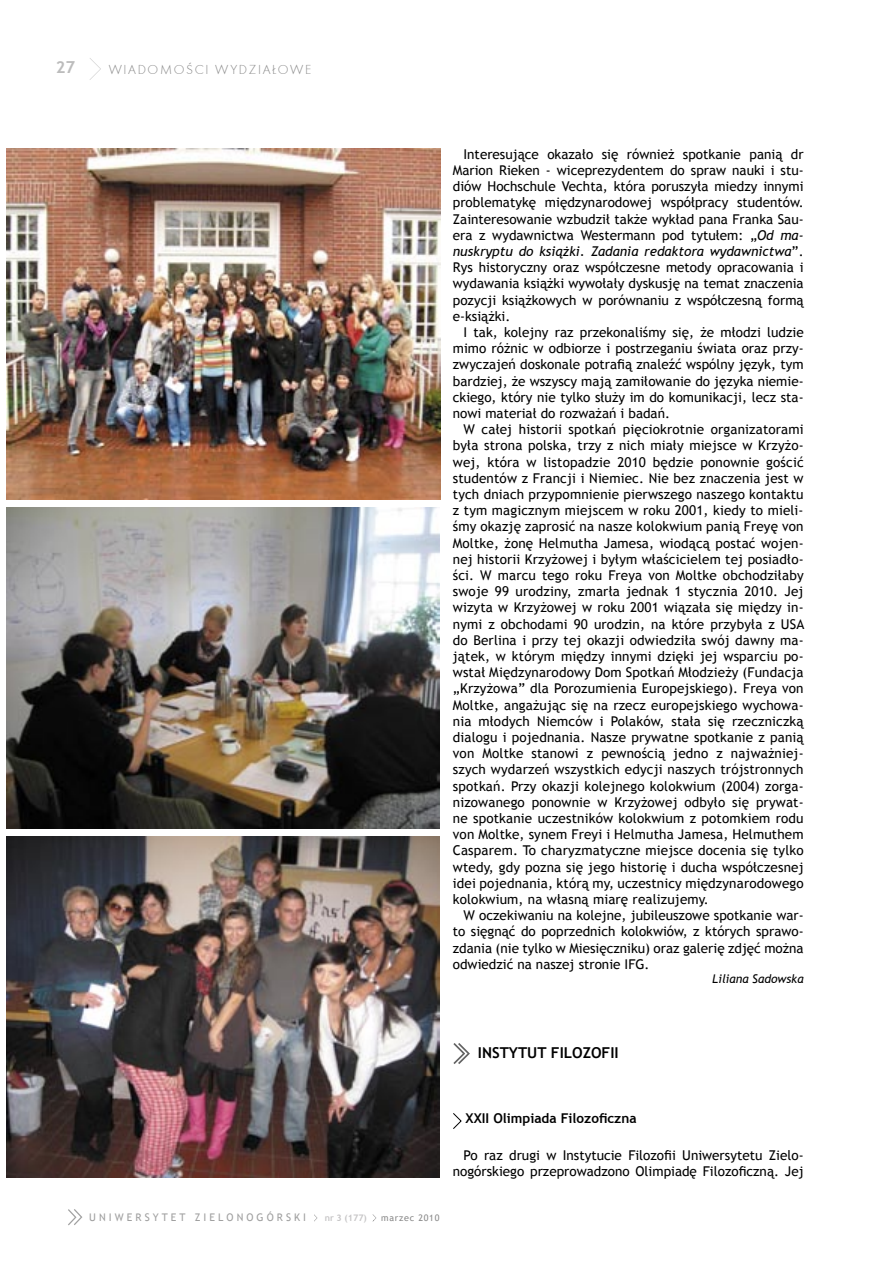
<style>
.page{position:relative;width:893px;height:1263px;background:#fff}
.page>*{position:absolute;margin:0;border:0;box-sizing:border-box;transform-origin:0 0}
.t1{font:700 16.5px "Trebuchet MS";color:#bcbcbc}
.t2{font:700 15px "Trebuchet MS";color:#000}
.t3{font:13.5px/16.2px "Trebuchet MS";color:#000;text-align:justify}
.t4{font:700 13.5px "Trebuchet MS";color:#000}
.t5{font:13.5px "Futura TEE Ligh";letter-spacing:.12em;color:#888}
.t6{font:italic 12px "Trebuchet MS";color:#000}
.t7{font:10.5px "Trebuchet MS";letter-spacing:.29em;color:#9f9f9f}
.t8{font:9px "Trebuchet MS";letter-spacing:.08em;color:#888}
.t9{font:700 9px "Trebuchet MS";color:#c6c5c6}
.s1{font-style:italic}
</style>
<div class="page">
<svg style="left:90px;top:58px;width:11px;height:22px"></svg>
<svg style="left:68px;top:1209px;width:14px;height:16px"></svg>
<svg style="left:314px;top:1214px;width:4px;height:8px"></svg>
<svg style="left:372px;top:1214px;width:4px;height:8px"></svg>
<img style="left:6px;top:507px;width:434px;height:322px">
<img style="left:6px;top:836px;width:434px;height:342px">
<img style="left:6px;top:149px;width:434px;height:351px">
<svg style="left:453px;top:1043px;width:17px;height:21px"></svg>
<svg style="left:453px;top:1113px;width:9px;height:16px"></svg>
<p class="t1" style="left:56px;top:57px;width:21px">27</p>
<p class="t5" style="left:109px;top:61px;width:204px">WIADOMOŒCI WYDZIA£OWE</p>
<p class="t3" style="left:453px;top:146px;width:352px;text-indent:11px">Interesujące okazało się również spotkanie panią dr Marion Rieken - wiceprezydentem do spraw nauki i stu&shy;diów Hochschule Vechta, która poruszyła miedzy innymi problematykę międzynarodowej współpracy studentów.<br>Zainteresowanie wzbudził także wykład pana Franka Sau&shy;era z wydawnictwa Westermann pod tytułem: „<span class="s1">Od ma&shy;nuskryptu do książki. Zadania redaktora wydawnictwa</span>”.<br>Rys historyczny oraz współczesne metody opracowania i wydawania książki wywołały dyskusję na temat znaczenia pozycji książkowych w porównaniu z współczesną formą e-książki.</p>
<p class="t3" style="left:453px;top:324px;width:352px;text-indent:11px">I tak, kolejny raz przekonaliśmy się, że młodzi ludzie mimo różnic w odbiorze i postrzeganiu świata oraz przy&shy;zwyczajeń doskonale potrafią znaleźć wspólny język, tym bardziej, że wszyscy mają zamiłowanie do języka niemie&shy;ckiego, który nie tylko służy im do komunikacji, lecz sta&shy;nowi materiał do rozważań i badań.</p>
<p class="t3" style="left:453px;top:421px;width:353px;text-indent:11px">W całej historii spotkań pięciokrotnie organizatorami była strona polska, trzy z nich miały miejsce w Krzyżo&shy;wej, która w listopadzie 2010 będzie ponownie gościć studentów z Francji i Niemiec. Nie bez znaczenia jest w tych dniach przypomnienie pierwszego naszego kontaktu z tym magicznym miejscem w roku 2001, kiedy to mieli&shy;śmy okazję zaprosić na nasze kolokwium panią Freyę von Moltke, żonę Helmutha Jamesa, wiodącą postać wojen&shy;nej historii Krzyżowej i byłym właścicielem tej posiadło&shy;ści. W marcu tego roku Freya von Moltke obchodziłaby swoje 99 urodziny, zmarła jednak 1 stycznia 2010. Jej wizyta w Krzyżowej w roku 2001 wiązała się między in&shy;nymi z obchodami 90 urodzin, na które przybyła z USA do Berlina i przy tej okazji odwiedziła swój dawny ma&shy;jątek, w którym między innymi dzięki jej wsparciu po&shy;wstał Międzynarodowy Dom Spotkań Młodzieży (Fundacja „Krzyżowa” dla Porozumienia Europejskiego). Freya von Moltke, angażując się na rzecz europejskiego wychowa&shy;nia młodych Niemców i Polaków, stała się rzeczniczką dialogu i pojednania. Nasze prywatne spotkanie z panią von Moltke stanowi z pewnością jedno z najważniej&shy;szych wydarzeń wszystkich edycji naszych trójstronnych spotkań. Przy okazji kolejnego kolokwium (2004) zorga&shy;nizowanego ponownie w Krzyżowej odbyło się prywat&shy;ne spotkanie uczestników kolokwium z potomkiem rodu von Moltke, synem Freyi i Helmutha Jamesa, Helmuthem Casparem. To charyzmatyczne miejsce docenia się tylko wtedy, gdy pozna się jego historię i ducha współczesnej idei pojednania, którą my, uczestnicy międzynarodowego kolokwium, na własną miarę realizujemy.</p>
<p class="t3" style="left:453px;top:907px;width:352px;text-indent:11px">W oczekiwaniu na kolejne, jubileuszowe spotkanie war&shy;to sięgnąć do poprzednich kolokwiów, z których sprawo&shy;zdania (nie tylko w Miesięczniku) oraz galerię zdjęć można odwiedzić na naszej stronie IFG.</p>
<p class="t6" style="left:712px;top:972px;width:93px">Liliana Sadowska</p>
<p class="t2" style="left:478px;top:1043px;width:142px">INSTYTUT FILOZOFII</p>
<p class="t7" style="left:89px;top:1211px;width:218px">UNIWERSYTET ZIELONOGÓRSKI</p>
<p class="t9" style="left:325px;top:1212px;width:44px">nr 3 (177)</p>
<p class="t8" style="left:381px;top:1212px;width:60px">marzec 2010</p>
<p class="t4" style="left:466px;top:1110px;width:172px">XXII Olimpiada Filozoficzna</p>
<p class="t3" style="left:453px;top:1147px;width:352px;text-align:right">Po raz drugi w Instytucie Filozofii Uniwersytetu Zielo&shy;nogórskiego przeprowadzono Olimpiadę Filozoficzną. Jej</p>
</div>
